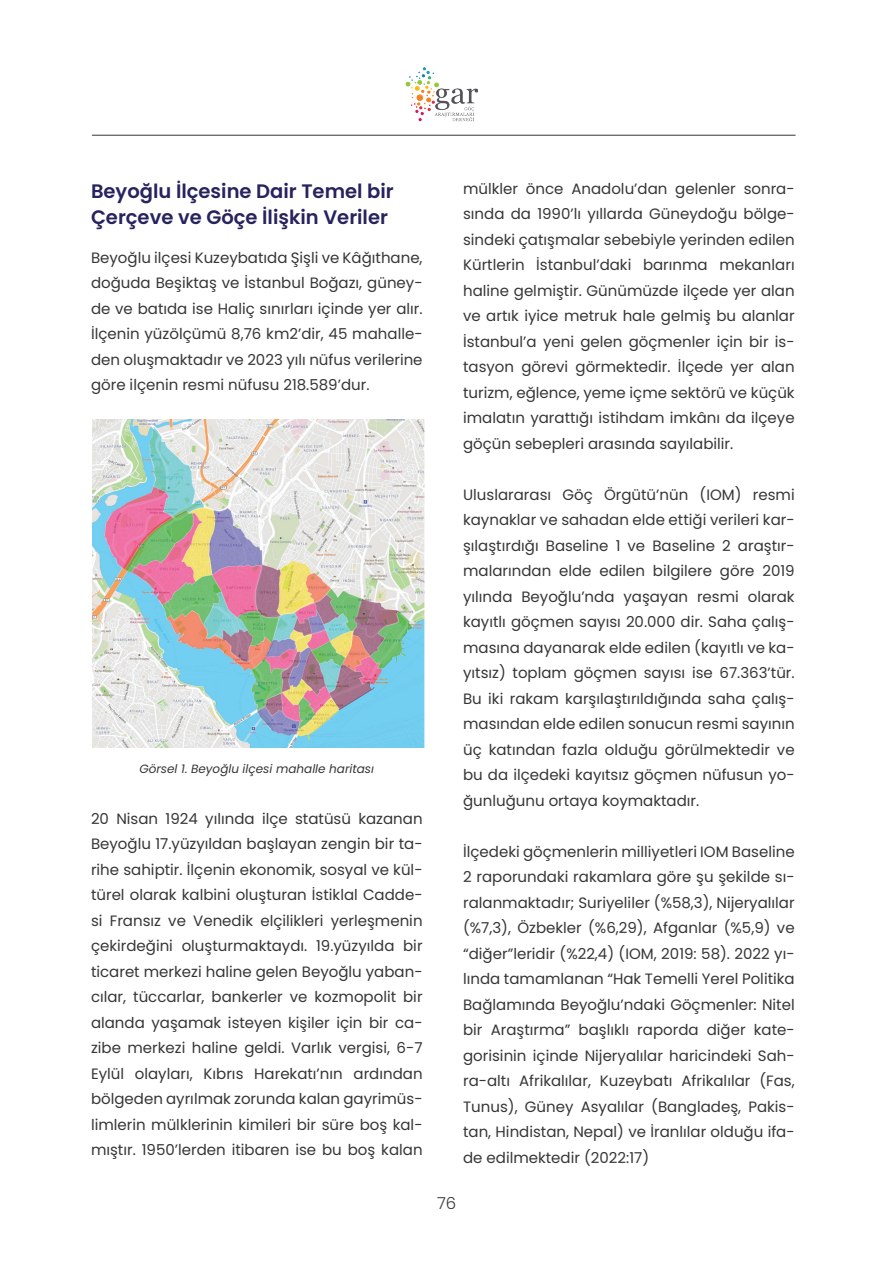
<style>
.page{position:relative;width:893px;height:1263px;background:#fff}
.page>*{position:absolute;margin:0;border:0;box-sizing:border-box;transform-origin:0 0}
.t1{font:600 19.5px/25.5px "Poppins";color:#27235f}
.t2{font:300 16.5px "Poppins";color:#343736}
.t3{font:15px/25.5px "Poppins";color:#343736;text-align:justify}
.t4{font:italic 12px "Poppins";color:#343736}
</style>
<div class="page">
<hr style="left:92px;top:135px;width:704px;height:1px;background:#343736">
<img style="left:405px;top:67px;width:72px;height:55px">
<img style="left:93px;top:420px;width:332px;height:327px">
<h1 class="t1" style="left:91px;top:179px;width:304px">Beyoğlu İlçesine Dair Temel bir<br>Çerçeve ve Göçe İlişkin Veriler</h1>
<p class="t3" style="left:91px;top:245px;width:333px">Beyoğlu ilçesi Kuzeybatıda Şişli ve Kâğıthane, doğuda Beşiktaş ve İstanbul Boğazı, güney&shy;de ve batıda ise Haliç sınırları içinde yer alır.<br>İlçenin yüzölçümü 8,76 km2’dir, 45 mahalle&shy;den oluşmaktadır ve 2023 yılı nüfus verilerine göre ilçenin resmi nüfusu 218.589’dur.</p>
<p class="t4" style="left:139px;top:762px;width:236px">Görsel 1. Beyoğlu ilçesi mahalle haritası</p>
<p class="t3" style="left:91px;top:806px;width:333px">20 Nisan 1924 yılında ilçe statüsü kazanan Beyoğlu 17.yüzyıldan başlayan zengin bir ta&shy;rihe sahiptir. İlçenin ekonomik, sosyal ve kül&shy;türel olarak kalbini oluşturan İstiklal Cadde&shy;si Fransız ve Venedik elçilikleri yerleşmenin çekirdeğini oluşturmaktaydı. 19.yüzyılda bir ticaret merkezi haline gelen Beyoğlu yaban&shy;cılar, tüccarlar, bankerler ve kozmopolit bir alanda yaşamak isteyen kişiler için bir ca&shy;zibe merkezi haline geldi. Varlık vergisi, 6-7<br>Eylül olayları, Kıbrıs Harekatı’nın ardından bölgeden ayrılmak zorunda kalan gayrimüs&shy;limlerin mülklerinin kimileri bir süre boş kal&shy;mıştır. 1950’lerden itibaren ise bu boş kalan</p>
<p class="t3" style="left:463px;top:176px;width:333px">mülkler önce Anadolu’dan gelenler sonra&shy;sında da 1990’lı yıllarda Güneydoğu bölge&shy;sindeki çatışmalar sebebiyle yerinden edilen Kürtlerin İstanbul’daki barınma mekanları haline gelmiştir. Günümüzde ilçede yer alan ve artık iyice metruk hale gelmiş bu alanlar İstanbul’a yeni gelen göçmenler için bir is&shy;tasyon görevi görmektedir. İlçede yer alan turizm, eğlence, yeme içme sektörü ve küçük imalatın yarattığı istihdam imkânı da ilçeye göçün sebepleri arasında sayılabilir.</p>
<p class="t3" style="left:463px;top:482px;width:333px">Uluslararası Göç Örgütü’nün (IOM) resmi kaynaklar ve sahadan elde ettiği verileri kar&shy;şılaştırdığı Baseline 1 ve Baseline 2 araştır&shy;malarından elde edilen bilgilere göre 2019 yılında Beyoğlu’nda yaşayan resmi olarak kayıtlı göçmen sayısı 20.000 dir. Saha çalış&shy;masına dayanarak elde edilen (kayıtlı ve ka&shy;yıtsız) toplam göçmen sayısı ise 67.363’tür.<br>Bu iki rakam karşılaştırıldığında saha çalış&shy;masından elde edilen sonucun resmi sayının üç katından fazla olduğu görülmektedir ve bu da ilçedeki kayıtsız göçmen nüfusun yo&shy;ğunluğunu ortaya koymaktadır.</p>
<p class="t3" style="left:463px;top:839px;width:333px">İlçedeki göçmenlerin milliyetleri IOM Baseline 2 raporundaki rakamlara göre şu şekilde sı&shy;ralanmaktadır; Suriyeliler (%58,3), Nijeryalılar (%7,3), Özbekler (%6,29), Afganlar (%5,9) ve “diğer”leridir (%22,4) (IOM, 2019: 58). 2022 yı&shy;lında tamamlanan “Hak Temelli Yerel Politika Bağlamında Beyoğlu’ndaki Göçmenler: Nitel bir Araştırma” başlıklı raporda diğer kate&shy;gorisinin içinde Nijeryalılar haricindeki Sah&shy;ra-altı Afrikalılar, Kuzeybatı Afrikalılar (Fas, Tunus), Güney Asyalılar (Bangladeş, Pakis&shy;tan, Hindistan, Nepal) ve İranlılar olduğu ifa&shy;de edilmektedir (2022:17)</p>
<p class="t2" style="left:437px;top:1193px;width:21px">76</p>
</div>
